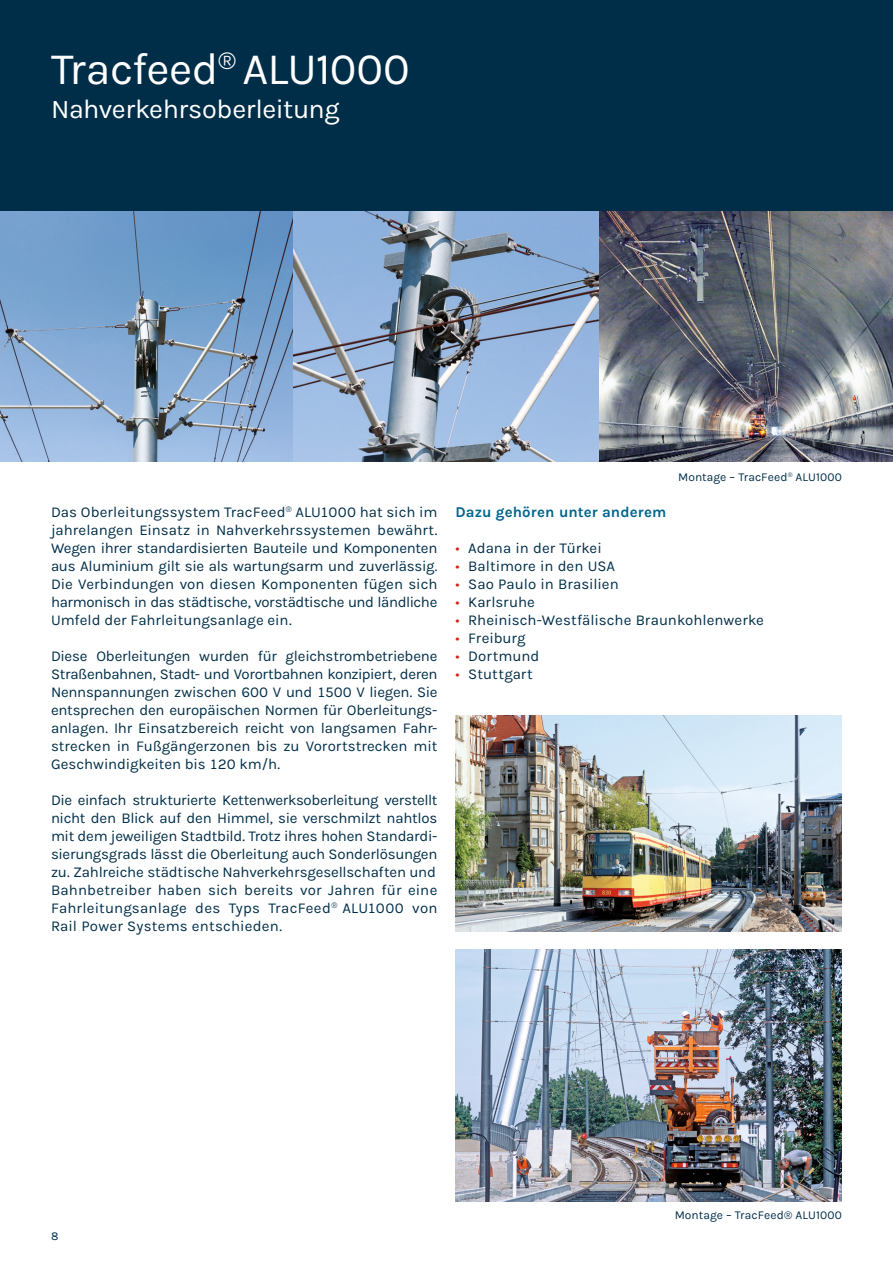
<style>
.page{position:relative;width:893px;height:1263px;background:#fff}
.page>*{position:absolute;margin:0;border:0;box-sizing:border-box;transform-origin:0 0}
.t1{font:45px "Karla";letter-spacing:-.015em;color:#fff}
.t2{font:27px "Karla";letter-spacing:-.015em;color:#fff}
.t3{font:15px/18px "Karla";color:#002e48;text-align:justify}
.t4{font:700 15px "Karla";letter-spacing:.005em;color:#00658c}
.t5{font:12px "Karla";letter-spacing:.005em;color:#002e48}
.s1{color:#d02415}
</style>
<div class="page">
<div style="left:0;top:0;width:893px;height:211px;background:#002e48"></div>
<img style="left:0;top:211px;width:893px;height:250px">
<img style="left:455px;top:715px;width:387px;height:216px">
<img style="left:455px;top:949px;width:387px;height:252px">
<h1 class="t1" style="left:51px;top:40px;width:360px">Tracfeed<sup>®</sup> ALU1000</h1>
<h2 class="t2" style="left:51px;top:92px;width:290px">Nahverkehrsoberleitung</h2>
<p class="t3" style="left:51px;top:503px;width:388px">Das Oberleitungssystem TracFeed<sup>®</sup> ALU1000 hat sich im jahrelangen Einsatz in Nahverkehrssystemen bewährt.<br>Wegen ihrer standardisierten Bauteile und Komponenten aus Aluminium gilt sie als wartungsarm und zuverlässig.<br>Die Verbindungen von diesen Komponenten fügen sich harmonisch in das städtische, vorstädtische und ländliche Umfeld der Fahrleitungsanlage ein.</p>
<p class="t3" style="left:51px;top:647px;width:388px">Diese Oberleitungen wurden für gleichstrombetriebene Straßenbahnen, Stadt- und Vorortbahnen konzipiert, deren Nennspannungen zwischen 600 V und 1500 V liegen. Sie entsprechen den europäischen Normen für Oberleitungs&shy;anlagen. Ihr Einsatzbereich reicht von langsamen Fahr&shy;strecken in Fußgängerzonen bis zu Vorortstrecken mit Geschwindigkeiten bis 120 km/h.</p>
<p class="t3" style="left:51px;top:791px;width:388px">Die einfach strukturierte Kettenwerksoberleitung verstellt nicht den Blick auf den Himmel, sie verschmilzt nahtlos mit dem jeweiligen Stadtbild. Trotz ihres hohen Standardi&shy;sierungsgrads lässt die Oberleitung auch Sonderlösungen zu. Zahlreiche städtische Nahverkehrsgesellschaften und Bahnbetreiber haben sich bereits vor Jahren für eine Fahrleitungsanlage des Typs TracFeed<sup>®</sup> ALU1000 von Rail Power Systems entschieden.</p>
<p class="t5" style="left:678px;top:469px;width:165px">Montage – TracFeed<sup>®</sup> ALU1000</p>
<p class="t4" style="left:455px;top:502px;width:212px">Dazu gehören unter anderem</p>
<p class="t3" style="left:455px;top:539px;width:148px"><span class="s1">•</span> Adana in der Türkei</p>
<p class="t3" style="left:455px;top:557px;width:161px"><span class="s1">•</span> Baltimore in den USA</p>
<p class="t3" style="left:455px;top:575px;width:165px"><span class="s1">•</span> Sao Paulo in Brasilien</p>
<p class="t3" style="left:455px;top:593px;width:81px"><span class="s1">•</span> Karlsruhe</p>
<p class="t3" style="left:455px;top:611px;width:310px"><span class="s1">•</span> Rheinisch-Westfälische Braunkohlenwerke</p>
<p class="t3" style="left:455px;top:629px;width:72px"><span class="s1">•</span> Freiburg</p>
<p class="t3" style="left:455px;top:647px;width:86px"><span class="s1">•</span> Dortmund</p>
<p class="t3" style="left:455px;top:665px;width:79px"><span class="s1">•</span> Stuttgart</p>
<p class="t5" style="left:51px;top:1228px;width:9px">8</p>
<p class="t5" style="left:675px;top:1207px;width:169px">Montage – TracFeed® ALU1000</p>
</div>
